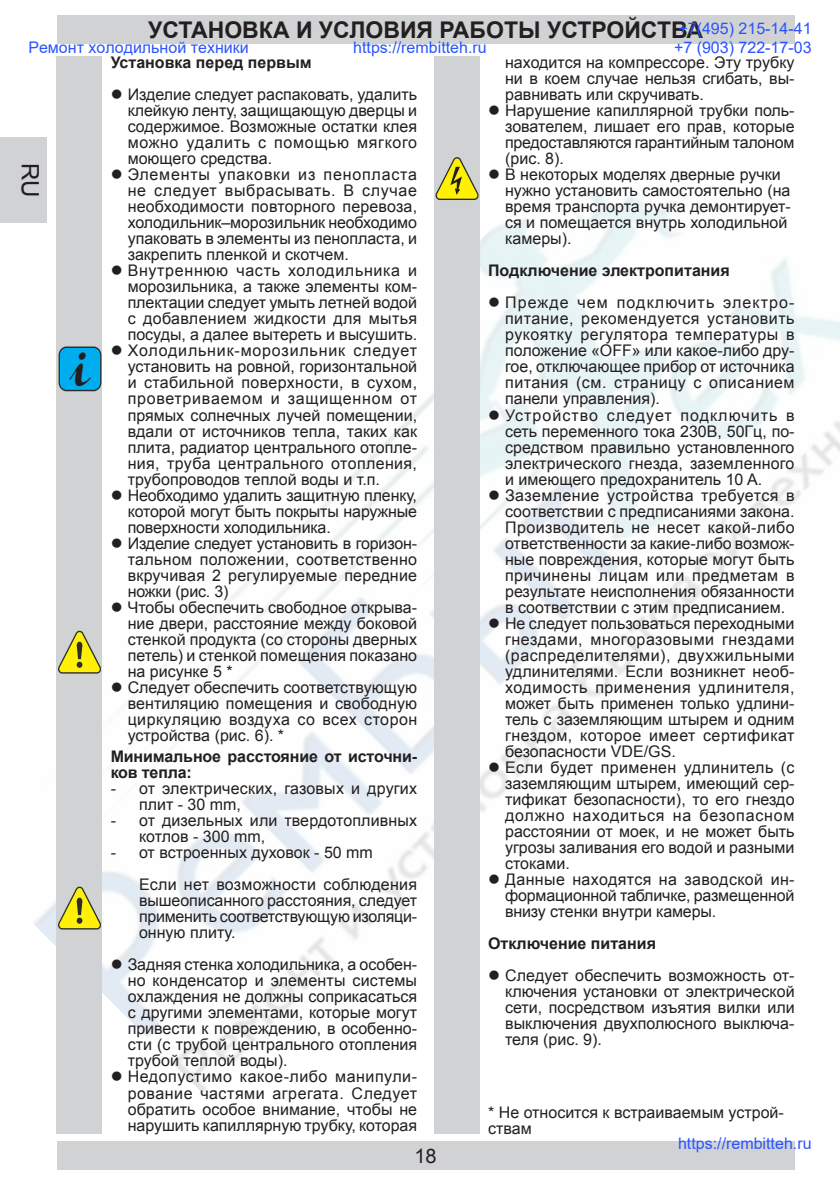
<style>
.page{position:relative;width:840px;height:1191px;background:#fff}
.page>*{position:absolute;margin:0;border:0;box-sizing:border-box;transform-origin:0 0}
.t1{font:36px "Channel Slanted 1";color:#231f20;scale:.89 1}
.t2{font:24px "Arial";color:#231f20}
.t3{font:700 23px "Arial";color:#231f20}
.t4{font:20px "Arial";color:#231f20}
.t5{font:16px/16px "Arial";color:#231f20;text-align:justify}
.t6{font:700 16px/16px "Arial";color:#231f20}
.t7{font:16px/19.2px "Arial";color:#2954ff}
</style>
<div class="page">
<div style="left:57px;top:16px;width:737px;height:28px;background:#d1d2d4"></div>
<div style="left:57px;top:1141px;width:737px;height:28px;background:#d1d2d4"></div>
<div style="left:57px;top:57px;width:45px;height:1077px;background:#d1d2d4"></div>
<svg style="left:59px;top:346px;width:42px;height:45px"></svg>
<div style="left:60px;top:348px;width:40px;height:42px;background:#00aeef;border-radius:7px"></div>
<div style="left:434px;top:57px;width:45px;height:1077px;background:#d1d2d4"></div>
<svg style="left:435px;top:157px;width:43px;height:43px"></svg>
<svg style="left:58px;top:886px;width:43px;height:43px"></svg>
<svg style="left:58px;top:630px;width:43px;height:43px"></svg>
<div style="left:0;top:137px;width:46px;height:86px;background:#d1d2d4"></div>
<h3 class="t3" style="left:148px;top:15px;width:556px">УСТАНОВКА И УСЛОВИЯ РАБОТЫ УСТРОЙСТВА</h3>
<p class="t6" style="left:111px;top:55px;width:202px">Установка перед первым</p>
<p class="t5" style="left:128px;top:87px;width:291px;text-indent:-17px">● Изделие следует распаковать, удалить клейкую ленту, защищающую дверцы и содержимое. Возможные остатки клея можно удалить с помощью мягкого моющего средства.</p>
<p class="t5" style="left:128px;top:167px;width:291px;text-indent:-17px">● Элементы упаковки из пенопласта не следует выбрасывать. В случае необходимости повторного перевоза, холодильник–морозильник необходимо упаковать в элементы из пенопласта, и закрепить пленкой и скотчем.</p>
<p class="t5" style="left:128px;top:263px;width:291px;text-indent:-17px">● Внутреннюю часть холодильника и морозильника, а также элементы ком&shy;плектации следует умыть летней водой с добавлением жидкости для мытья посуды, а далее вытереть и высушить.</p>
<p class="t5" style="left:128px;top:343px;width:291px;text-indent:-17px">● Холодильник-морозильник следует установить на ровной, горизонтальной и стабильной поверхности, в сухом, проветриваемом и защищенном от прямых солнечных лучей помещении, вдали от источников тепла, таких как плита, радиатор центрального отопле&shy;ния, труба центрального отопления, трубопроводов теплой воды и т.п.</p>
<p class="t5" style="left:128px;top:487px;width:291px;text-indent:-17px">● Необходимо удалить защитную пленку, которой могут быть покрыты наружные поверхности холодильника.</p>
<p class="t5" style="left:128px;top:535px;width:291px;text-indent:-17px">● Изделие следует установить в горизон&shy;тальном положении, соответственно вкручивая 2 регулируемые передние ножки (рис. 3)</p>
<p class="t5" style="left:128px;top:599px;width:291px;text-indent:-17px">● Чтобы обеспечить свободное открыва&shy;ние двери, расстояние между боковой стенкой продукта (со стороны дверных петель) и стенкой помещения показано на рисунке 5 *</p>
<p class="t5" style="left:128px;top:679px;width:291px;text-indent:-17px">● Следует обеспечить соответствующую вентиляцию помещения и свободную циркуляцию воздуха со всех сторон устройства (рис. 6). *</p>
<p class="t7" style="left:673px;top:19px;width:139px">+7(495) 215-14-41 +7 (903) 722-17-03</p>
<p class="t7" style="left:28px;top:38px;width:222px">Ремонт холодильной техники</p>
<p class="t7" style="left:353px;top:38px;width:135px">https://rembitteh.ru</p>
<p class="t5" style="left:505px;top:55px;width:291px">находится на компрессоре. Эту трубку ни в коем случае нельзя сгибать, вы&shy;равнивать или скручивать.</p>
<p class="t5" style="left:505px;top:103px;width:291px;text-indent:-17px">● Нарушение капиллярной трубки поль&shy;зователем, лишает его прав, которые предоставляются гарантийным талоном (рис. 8).</p>
<p class="t5" style="left:505px;top:167px;width:287px;text-align:left;text-indent:-17px">● В некоторых моделях дверные ручки нужно установить самостоятельно (на время транспорта ручка демонтирует&shy;ся и помещается внутрь холодильной камеры).</p>
<p class="t6" style="left:488px;top:263px;width:243px">Подключение электропитания</p>
<p class="t5" style="left:505px;top:295px;width:291px;text-indent:-17px">● Прежде чем подключить электро&shy;питание, рекомендуется установить рукоятку регулятора температуры в положение «OFF» или какое-либо дру&shy;гое, отключающее прибор от источника питания (см. страницу с описанием панели управления).</p>
<p class="t5" style="left:505px;top:407px;width:291px;text-indent:-17px">● Устройство следует подключить в сеть переменного тока 230В, 50Гц, по&shy;средством правильно установленного электрического гнезда, заземленного и имеющего предохранитель 10 A.</p>
<p class="t5" style="left:505px;top:487px;width:291px;text-indent:-17px">● Заземление устройства требуется в соответствии с предписаниями закона.<br>Производитель не несет какой-либо ответственности за какие-либо возмож&shy;ные повреждения, которые могут быть причинены лицам или предметам в результате неисполнения обязанности в соответствии с этим предписанием.</p>
<p class="t5" style="left:505px;top:615px;width:291px;text-indent:-17px">● Не следует пользоваться переходными гнездами, многоразовыми гнездами (распределителями), двухжильными удлинителями. Если возникнет необ&shy;ходимость применения удлинителя, может быть применен только удлини&shy;тель с заземляющим штырем и одним гнездом, которое имеет сертификат безопасности VDE/GS.</p>
<p class="t5" style="left:505px;top:759px;width:291px;text-indent:-17px">● Если будет применен удлинитель (с заземляющим штырем, имеющий сер&shy;тификат безопасности), то его гнездо должно находиться на безопасном расстоянии от моек, и не может быть угрозы заливания его водой и разными стоками.</p>
<p class="t5" style="left:505px;top:871px;width:291px;text-indent:-17px">● Данные находятся на заводской ин&shy;формационной табличке, размещенной внизу стенки внутри камеры.</p>
<p class="t6" style="left:488px;top:935px;width:169px">Отключение питания</p>
<p class="t5" style="left:505px;top:967px;width:291px;text-indent:-17px">● Следует обеспечить возможность от&shy;ключения установки от электрической сети, посредством изъятия вилки или выключения двухполюсного выключа&shy;теля (рис. 9).</p>
<h2 class="t2" style="left:46px;top:163px;width:36px;rotate:90deg">RU</h2>
<h1 class="t1" style="left:69px;top:350px;width:23px">i</h1>
<p class="t6" style="left:111px;top:749px;width:308px">Минимальное расстояние от источни&shy;ков тепла:</p>
<p class="t5" style="left:139px;top:781px;width:279px;text-indent:-28px">- от электрических, газовых и других плит - 30 mm,</p>
<p class="t5" style="left:139px;top:813px;width:279px;text-indent:-28px">- от дизельных или твердотопливных котлов - 300 mm,</p>
<p class="t5" style="left:139px;top:837px;width:279px;line-height:32px;text-indent:-28px">- от встроенных духовок - 50 mm<br>Если нет возможности соблюдения</p>
<p class="t5" style="left:139px;top:893px;width:279px">вышеописанного расстояния, следует применить соответствующую изоляци&shy;онную плиту.</p>
<p class="t5" style="left:128px;top:957px;width:291px;text-indent:-17px">● Задняя стенка холодильника, а особен&shy;но конденсатор и элементы системы охлаждения не должны соприкасаться с другими элементами, которые могут привести к повреждению, в особенно&shy;сти (с трубой центрального отопления трубой теплой воды).</p>
<p class="t5" style="left:128px;top:1069px;width:291px;text-indent:-17px">● Недопустимо какое-либо манипули&shy;рование частями агрегата. Следует обратить особое внимание, чтобы не нарушить капиллярную трубку, которая</p>
<p class="t5" style="left:488px;top:1104px;width:297px">* Не относится к встраиваемым устрой&shy;ствам</p>
<p class="t4" style="left:414px;top:1142px;width:24px">18</p>
<p class="t7" style="left:677px;top:1133px;width:135px">https://rembitteh.ru</p>
</div>
